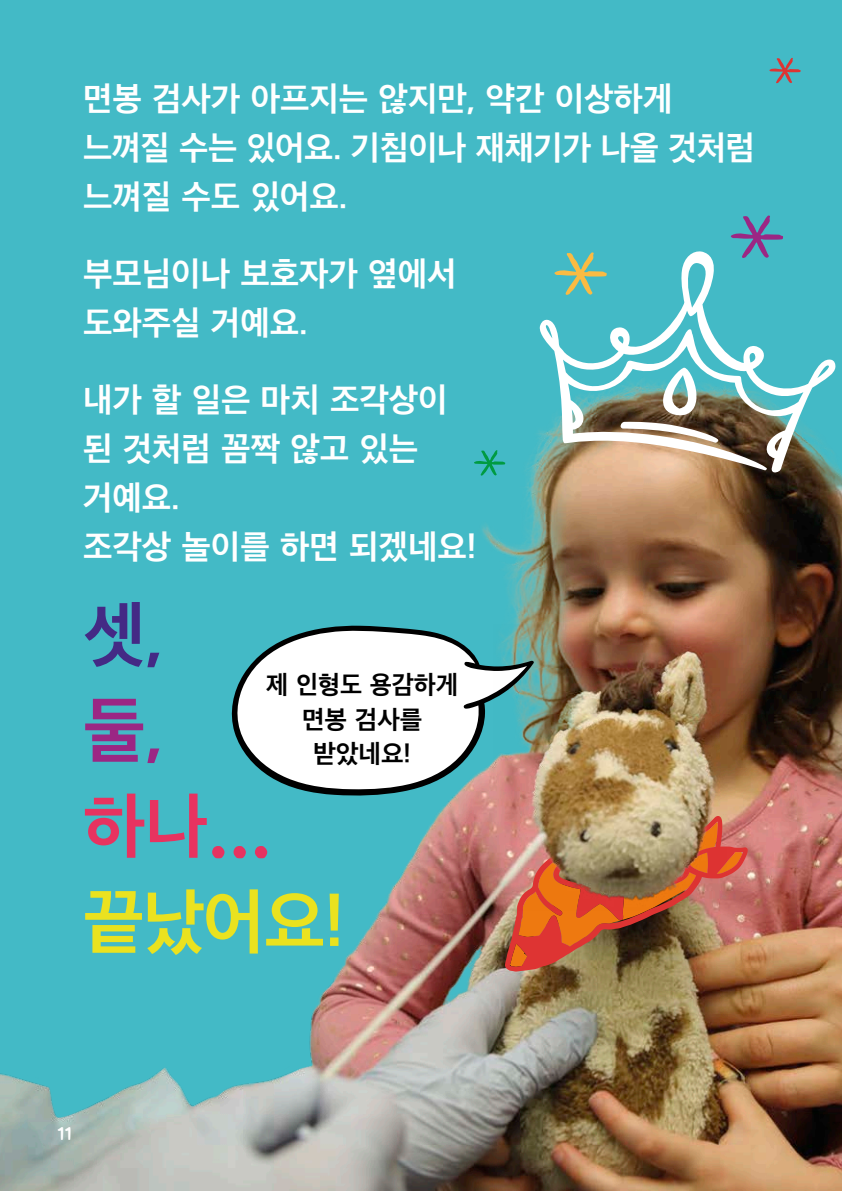
<style>
.page{position:relative;width:842px;height:1191px;background:#43bac6}
.page>*{position:absolute;margin:0;border:0;box-sizing:border-box;transform-origin:0 0}
.t1{font:108px "Little Bird";color:#e73360}
.t2{font:700 72px "Apple SD Gothic Neo";color:#eae21f}
.t3{font:700 72px "Apple SD Gothic Neo";color:#442a85}
.t4{font:700 72px "Apple SD Gothic Neo";color:#9b2784}
.t5{font:700 34px/49px "Apple SD Gothic Neo";color:#fff}
.t6{font:700 26px/34.6px "Apple SD Gothic Neo";color:#000;text-align:center}
.t7{font:25px "Little Bird";color:#fff}
</style>
<div class="page">
<img style="left:0;top:433px;width:842px;height:758px">
<svg style="left:229px;top:625px;width:264px;height:171px"></svg>
<svg style="left:235px;top:630px;width:258px;height:159px;background:#d3e2e4"></svg>
<svg style="left:539px;top:251px;width:297px;height:222px"></svg>
<img style="left:505px;top:816px;width:243px;height:155px">
<img style="left:493px;top:625px;width:233px;height:285px">
<svg style="left:730px;top:215px;width:53px;height:43px"></svg>
<svg style="left:554px;top:252px;width:53px;height:43px"></svg>
<svg style="left:474px;top:450px;width:31px;height:26px"></svg>
<svg style="left:769px;top:58px;width:32px;height:25px"></svg>
<p class="t5" style="left:83px;top:77px;width:673px">면봉 검사가 아프지는 않지만, 약간 이상하게 느껴질 수는 있어요. 기침이나 재채기가 나올 것처럼 느껴질 수도 있어요.</p>
<p class="t5" style="left:83px;top:251px;width:375px">부모님이나 보호자가 옆에서 도와주실 거예요.</p>
<p class="t5" style="left:83px;top:377px;width:395px">내가 할 일은 마치 조각상이 된 것처럼 꼼짝 않고 있는 거예요.<br>조각상 놀이를 하면 되겠네요!</p>
<h2 class="t3" style="left:83px;top:595px;width:82px">셋,</h2>
<h2 class="t4" style="left:83px;top:691px;width:82px">둘,</h2>
<h1 class="t1" style="left:83px;top:796px;width:190px"><sup>하나</sup>...</h1>
<h2 class="t2" style="left:83px;top:883px;width:263px">끝났어요!</h2>
<p class="t6" style="left:266px;top:669px;width:193px">제 인형도 용감하게 면봉 검사를 받았네요!</p>
<p class="t7" style="left:57px;top:1125px;width:16px">11</p>
</div>
